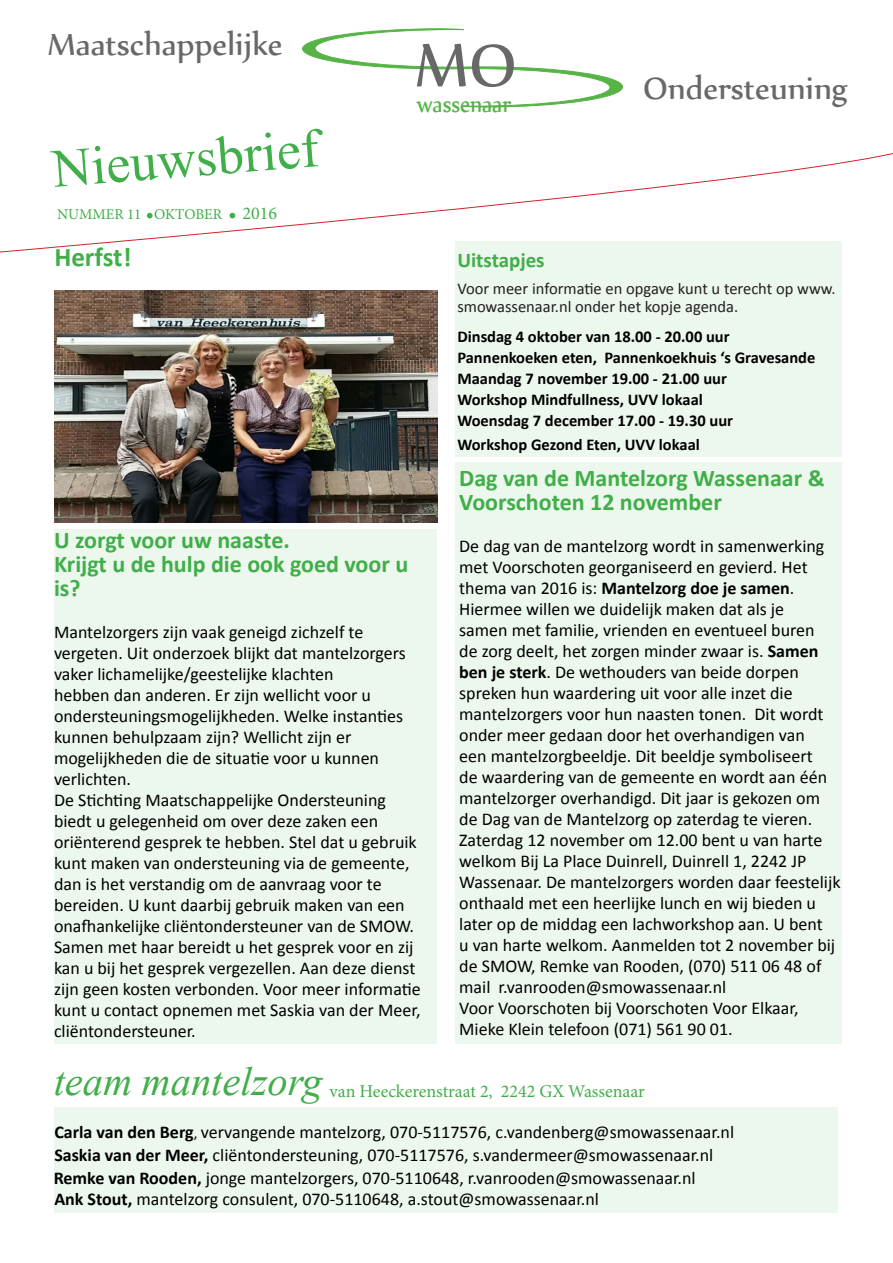
<style>
.page{position:relative;width:893px;height:1263px;background:#fff}
.page>*{position:absolute;margin:0;border:0;box-sizing:border-box;transform-origin:0 0}
.t1{font:72px "Nyala";color:#686868}
.t2{font:54px "Times New Roman";color:#40ae49}
.t3{font:italic 40.5px "Times New Roman";color:#40ae49}
.t4{font:37.5px "Nyala";color:#686868}
.t5{font:28.8px "Nyala";color:#56b447;scale:.88 1}
.koppen_art_Bijeenkom{font:700 27px "Calibri";color:#40ae49}
.koppen_art_Bijeenkom-2{font:700 24px/24px "Calibri";color:#40ae49}
.koppen_art_Bijeenkom-3{font:700 21px "Calibri";color:#40ae49}
.tekst_bijeenkomsten{font:18px/21px "Calibri";color:#000}
.t6{font:18px "Minion Pro";color:#40ae49}
.koppen_art_Bijeenkom-4{font:700 16.5px/21px "Calibri";color:#000}
.t7{font:16.5px/18px "Calibri";color:#231f20}
.t8{font:15px "Minion Pro";color:#40ae49}
.s1{font-weight:700}
.s2{font-size:15px}
</style>
<div class="page">
<div style="left:456px;top:241px;width:386px;height:215px;background:#ecf7ed"></div>
<div style="left:455px;top:462px;width:386px;height:582px;background:#ecf7ed"></div>
<div style="left:54px;top:530px;width:382px;height:514px;background:#ecf7ed"></div>
<div style="left:54px;top:1108px;width:784px;height:105px;background:#ecf7ed"></div>
<svg style="left:302px;top:28px;width:321px;height:80px"></svg>
<svg style="left:0;top:153px;width:893px;height:100px"></svg>
<img style="left:54px;top:290px;width:383px;height:232px">
<p class="t4" style="left:48px;top:21px;width:236px">Maatschappelijke</p>
<p class="t2" style="left:50px;top:131px;width:268px;rotate:-4deg">Nieuwsbrief</p>
<p class="t8" style="left:57px;top:205px;width:86px">NUMMER 11</p>
<p class="t8" style="left:154px;top:205px;width:69px">OKTOBER</p>
<p class="t6" style="left:243px;top:201px;width:36px">2016</p>
<p class="t1" style="left:415px;top:22px;width:103px">MO</p>
<p class="t5" style="left:417px;top:86px;width:109px">wassenaar</p>
<p class="t4" style="left:643px;top:65px;width:207px">Ondersteuning</p>
<p class="koppen_art_Bijeenkom" style="left:54px;top:240px;width:79px">Herfst!</p>
<p class="koppen_art_Bijeenkom-3" style="left:457px;top:247px;width:89px">Uitstapjes</p>
<p class="t7" style="left:457px;top:279px;width:380px">Voor meer informatie en opgave kunt u terecht op www. smowassenaar.nl onder het kopje agenda.</p>
<p class="koppen_art_Bijeenkom-4" style="left:457px;top:326px;width:360px">Dinsdag 4 oktober van 18.00 - 20.00 uur Pannenkoeken eten, Pannenkoekhuis ‘s Gravesande Maandag 7 november 19.00 - 21.00 uur<br>Workshop Mindfullness, UVV lokaal<br>Woensdag 7 december 17.00 - 19.30 uur</p>
<p class="koppen_art_Bijeenkom-4" style="left:457px;top:434px;width:244px">Workshop Gezond Eten, UVV lokaal</p>
<p class="koppen_art_Bijeenkom-2" style="left:54px;top:527px;width:237px">U zorgt voor uw naaste.</p>
<p class="koppen_art_Bijeenkom-2" style="left:54px;top:551px;width:356px">Krijgt u de hulp die ook goed voor u is?</p>
<p class="tekst_bijeenkomsten" style="left:54px;top:620px;width:353px">Mantelzorgers zijn vaak geneigd zichzelf te vergeten. Uit onderzoek blijkt dat mantelzorgers vaker lichamelijke/geestelijke klachten<br>hebben dan anderen. Er zijn wellicht voor u ondersteuningsmogelijkheden. Welke instanties kunnen behulpzaam zijn? Wellicht zijn er mogelijkheden die de situatie voor u kunnen verlichten.</p>
<p class="tekst_bijeenkomsten" style="left:54px;top:788px;width:368px">De Stichting Maatschappelijke Ondersteuning biedt u gelegenheid om over deze zaken een oriënterend gesprek te hebben. Stel dat u gebruik kunt maken van ondersteuning via de gemeente, dan is het verstandig om de aanvraag voor te bereiden. U kunt daarbij gebruik maken van een onafhankelijke cliëntondersteuner van de SMOW.<br>Samen met haar bereidt u het gesprek voor en zij kan u bij het gesprek vergezellen. Aan deze dienst zijn geen kosten verbonden. Voor meer informatie kunt u contact opnemen met Saskia van der Meer, cliëntondersteuner.</p>
<p class="koppen_art_Bijeenkom-2" style="left:459px;top:465px;width:367px">Dag van de Mantelzorg Wassenaar &amp;<br>Voorschoten 12 november</p>
<p class="tekst_bijeenkomsten" style="left:459px;top:535px;width:369px">De dag van de mantelzorg wordt in samenwerking met Voorschoten georganiseerd en gevierd. Het thema van 2016 is: <span class="s1">Mantelzorg doe je samen</span>.<br>Hiermee willen we duidelijk maken dat als je samen met familie, vrienden en eventueel buren de zorg deelt, het zorgen minder zwaar is. <span class="s1">Samen ben je sterk</span>. De wethouders van beide dorpen spreken hun waardering uit voor alle inzet die mantelzorgers voor hun naasten tonen. Dit wordt onder meer gedaan door het overhandigen van een mantelzorgbeeldje. Dit beeldje symboliseert de waardering van de gemeente en wordt aan één mantelzorger overhandigd. Dit jaar is gekozen om de Dag van de Mantelzorg op zaterdag te vieren.</p>
<p class="tekst_bijeenkomsten" style="left:459px;top:829px;width:383px">Zaterdag 12 november om 12.00 bent u van harte welkom Bij La Place Duinrell, Duinrell 1, 2242 JP Wassenaar. De mantelzorgers worden daar feestelijk onthaald met een heerlijke lunch en wij bieden u later op de middag een lachworkshop aan. U bent<br>u van harte welkom. Aanmelden tot 2 november bij de SMOW, Remke van Rooden, (070) 511 06 48 of mail r.vanrooden@smowassenaar.nl</p>
<p class="tekst_bijeenkomsten" style="left:459px;top:997px;width:341px">Voor Voorschoten bij Voorschoten Voor Elkaar,<br>Mieke Klein telefoon (071) 561 90 01.</p>
<p class="t3" style="left:54px;top:1054px;width:270px">team mantelzorg</p>
<p class="t6" style="left:330px;top:1080px;width:317px">van Heeckerenstraat 2, 2242 GX Wassenaar</p>
<p class="tekst_bijeenkomsten" style="left:54px;top:1121px;width:681px"><span class="s1">Carla van den Berg</span><span class="s2">,</span> vervangende mantelzorg, 070-5117576, c.vandenberg@smowassenaar.nl</p>
<p class="tekst_bijeenkomsten" style="left:54px;top:1166px;width:643px"><span class="s1">Remke van Rooden,</span> jonge mantelzorgers, 070-5110648, r.vanrooden@smowassenaar.nl</p>
<p class="tekst_bijeenkomsten" style="left:54px;top:1188px;width:546px"><span class="s1">Ank Stout,</span> mantelzorg consulent, 070-5110648, a.stout@smowassenaar.nl</p>
<p class="tekst_bijeenkomsten" style="left:54px;top:1144px;width:660px"><span class="s1">Saskia van der Meer,</span> cliëntondersteuning, 070-5117576, s.vandermeer@smowassenaar.nl</p>
</div>
